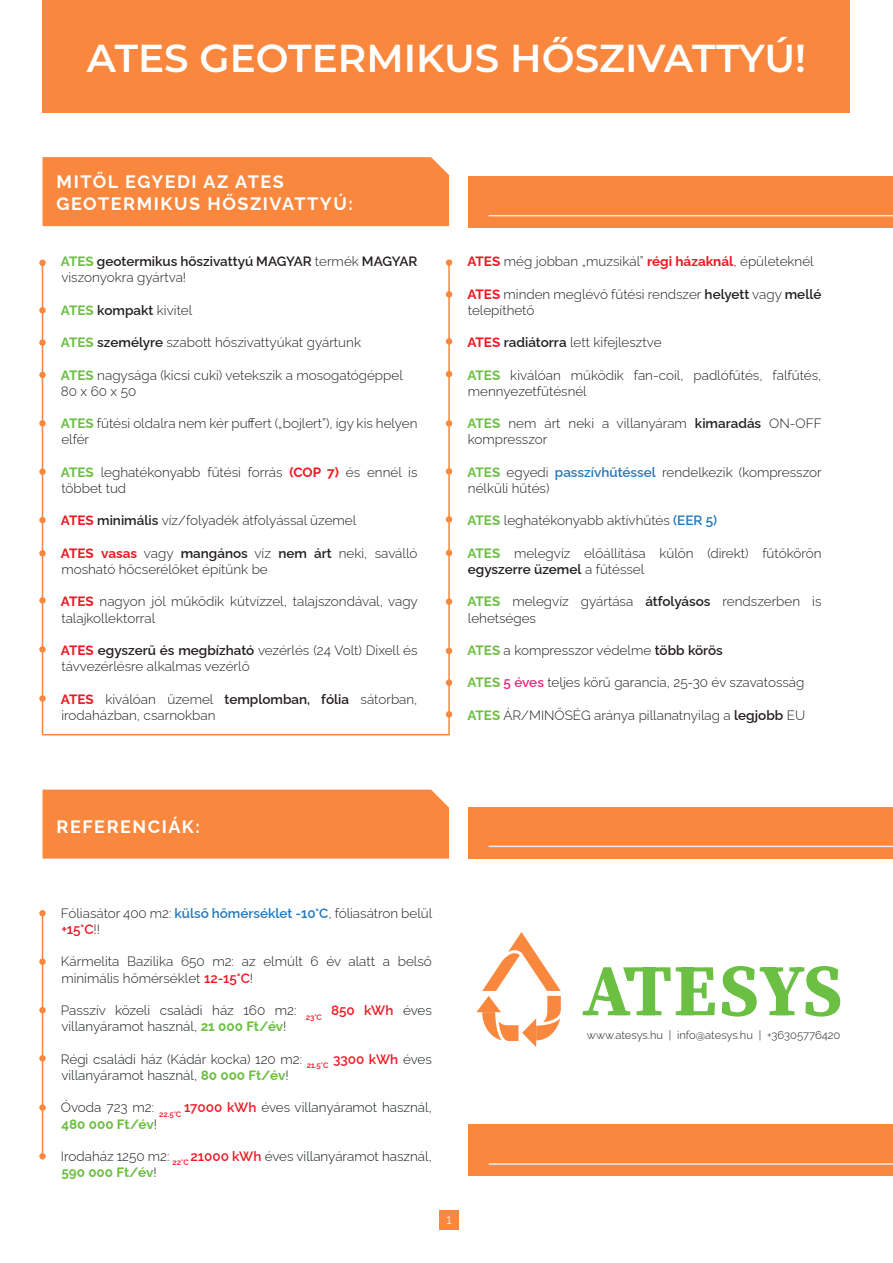
<style>
.page{position:relative;width:893px;height:1263px;background:#fff}
.page>*{position:absolute;margin:0;border:0;box-sizing:border-box;transform-origin:0 0}
.t1{font:100 39px "Montserrat";color:#fff}
.t2{font:100 18px/21.6px "Raleway";letter-spacing:.085em;color:#fff}
.t3{font:300 13.5px/16.2px "Raleway";color:#241f1f}
.t4{font:300 13.5px/16.2px "Raleway";color:#191e1e}
.t5{font:600 13.5px/16.2px "Raleway";color:#241f1f}
.t6{font:300 13.5px "Raleway";color:#fff}
.t7{font:300 11.25px "Raleway";color:#241f1f}
.s1{font-weight:100;color:#6bc043}
.s2{font-weight:300}
.s3{font-weight:600}
.s4{font-weight:100;color:#ef1923}
.s5{font-weight:600;color:#2278bd}
.s6{font-weight:600;color:#f0267d}
.s7{color:#191e1e}
</style>
<div class="page">
<div style="left:43px;top:0;width:807px;height:112px;background:#f9873e"></div>
<div style="left:440px;top:1210px;width:19px;height:19px;background:#f9873e"></div>
<div style="left:39px;top:260px;width:7px;height:6px;background:#f9873e;border-radius:50%"></div>
<div style="left:446px;top:259px;width:6px;height:7px;background:#f9873e;border-radius:50%"></div>
<div style="left:446px;top:291px;width:6px;height:7px;background:#f9873e;border-radius:50%"></div>
<div style="left:446px;top:338px;width:6px;height:7px;background:#f9873e;border-radius:50%"></div>
<div style="left:446px;top:420px;width:6px;height:7px;background:#f9873e;border-radius:50%"></div>
<div style="left:446px;top:468px;width:6px;height:7px;background:#f9873e;border-radius:50%"></div>
<div style="left:446px;top:516px;width:6px;height:7px;background:#f9873e;border-radius:50%"></div>
<div style="left:446px;top:598px;width:6px;height:7px;background:#f9873e;border-radius:50%"></div>
<div style="left:446px;top:679px;width:6px;height:7px;background:#f9873e;border-radius:50%"></div>
<div style="left:39px;top:307px;width:7px;height:6px;background:#f9873e;border-radius:50%"></div>
<div style="left:39px;top:372px;width:7px;height:6px;background:#f9873e;border-radius:50%"></div>
<div style="left:39px;top:420px;width:7px;height:6px;background:#f9873e;border-radius:50%"></div>
<div style="left:39px;top:517px;width:7px;height:6px;background:#f9873e;border-radius:50%"></div>
<div style="left:39px;top:550px;width:7px;height:6px;background:#f9873e;border-radius:50%"></div>
<svg style="left:41px;top:261px;width:410px;height:475px"></svg>
<div style="left:43px;top:157px;width:406px;height:69px;background:#f9873e"></div>
<div style="left:43px;top:790px;width:406px;height:69px;background:#f9873e"></div>
<hr style="left:42px;top:913px;width:1px;height:245px;background:#f9873e">
<div style="left:39px;top:910px;width:7px;height:6px;background:#f9873e;border-radius:50%"></div>
<div style="left:39px;top:958px;width:7px;height:7px;background:#f9873e;border-radius:50%"></div>
<div style="left:39px;top:1007px;width:7px;height:6px;background:#f9873e;border-radius:50%"></div>
<div style="left:39px;top:1055px;width:7px;height:6px;background:#f9873e;border-radius:50%"></div>
<svg style="left:39px;top:1104px;width:7px;height:7px"></svg>
<div style="left:39px;top:1153px;width:7px;height:6px;background:#f9873e;border-radius:50%"></div>
<div style="left:468px;top:808px;width:425px;height:51px;background:#f9873e"></div>
<div style="left:468px;top:177px;width:425px;height:51px;background:#f9873e"></div>
<div style="left:468px;top:1125px;width:425px;height:51px;background:#f9873e"></div>
<hr style="left:489px;top:215px;width:404px;height:1px;background:#ebeaea">
<hr style="left:489px;top:846px;width:404px;height:1px;background:#ebeaea">
<hr style="left:489px;top:1163px;width:404px;height:2px;background:#ebeaea">
<svg style="left:722px;top:966px;width:118px;height:50px"></svg>
<svg style="left:583px;top:967px;width:132px;height:48px"></svg>
<svg style="left:476px;top:932px;width:85px;height:115px"></svg>
<h1 class="t1" style="left:87px;top:32px;width:721px">ATES GEOTERMIKUS HŐSZIVATTYÚ!</h1>
<h2 class="t2" style="left:57px;top:169px;width:298px">MITŐL EGYEDI AZ ATES<br>GEOTERMIKUS HŐSZIVATTYÚ:</h2>
<p class="t5" style="left:61px;top:252px;width:358px"><span class="s1">ATES</span> geotermikus hőszivattyú MAGYAR <span class="s2">termék</span> MAGYAR <span class="s2">viszonyokra gyártva!</span></p>
<p class="t5" style="left:61px;top:300px;width:133px"><span class="s1">ATES</span> kompakt <span class="s2">kivitel</span></p>
<p class="t3" style="left:61px;top:333px;width:302px"><span class="s1">ATES</span> <span class="s3">személyre</span> szabott hőszivattyúkat gyártunk</p>
<p class="t3" style="left:61px;top:365px;width:343px"><span class="s1">ATES</span> nagysága (kicsi cuki) vetekszik a mosogatógéppel<br>80 x 60 x 50</p>
<p class="t3" style="left:61px;top:414px;width:358px"><span class="s1">ATES</span> fűtési oldalra nem kér puffert („bojlert”), így kis helyen elfér</p>
<p class="t3" style="left:61px;top:462px;width:358px"><span class="s1">ATES</span> leghatékonyabb fűtési forrás <span class="s4">(COP 7)</span> és ennél is többet tud</p>
<p class="t3" style="left:61px;top:511px;width:297px"><span class="s4">ATES</span> <span class="s3">minimális</span> víz/folyadék átfolyással üzemel</p>
<p class="t3" style="left:61px;top:543px;width:358px"><span class="s4">ATES vasas</span> vagy <span class="s3">mangános</span> víz <span class="s3">nem árt</span> neki, saválló mosható hőcserélőket építünk be</p>
<p class="t3" style="left:61px;top:592px;width:358px"><span class="s4">ATES</span> nagyon jól működik kútvízzel, talajszondával, vagy talajkollektorral</p>
<p class="t3" style="left:61px;top:641px;width:358px"><span class="s4">ATES</span> <span class="s3">egyszerű és megbízható</span> vezérlés (24 Volt) Dixell és távvezérlésre alkalmas vezérlő</p>
<p class="t3" style="left:61px;top:689px;width:358px"><span class="s4">ATES</span> kiválóan üzemel <span class="s3">templomban, fólia</span> sátorban, irodaházban, csarnokban</p>
<p class="t3" style="left:467px;top:252px;width:348px"><span class="s4">ATES</span> még jobban „muzsikál” <span class="s4">régi házaknál</span>, épületeknél</p>
<p class="t3" style="left:467px;top:284px;width:356px"><span class="s4">ATES</span> minden meglévő fűtési rendszer <span class="s3">helyett</span> vagy <span class="s3">mellé </span>telepíthető</p>
<p class="t3" style="left:467px;top:333px;width:196px"><span class="s4">ATES</span> <span class="s3">radiátorra</span> lett kifejlesztve</p>
<p class="t3" style="left:467px;top:365px;width:356px"><span class="s1">ATES</span> kiválóan működik fan-coil, padlófűtés, falfűtés, mennyezetfűtésnél</p>
<p class="t3" style="left:467px;top:414px;width:356px"><span class="s1">ATES</span> nem árt neki a villanyáram <span class="s3">kimaradás</span> ON-OFF kompresszor</p>
<p class="t3" style="left:467px;top:462px;width:356px"><span class="s1">ATES</span> egyedi <span class="s5">passzívhűtéssel</span> rendelkezik (kompresszor nélküli hűtés)</p>
<p class="t3" style="left:467px;top:511px;width:251px"><span class="s1">ATES</span> leghatékonyabb aktívhűtés <span class="s5">(EER 5)</span></p>
<p class="t3" style="left:467px;top:543px;width:356px"><span class="s1">ATES</span> melegvíz előállítása külön (direkt) fűtőkörön <span class="s3">egyszerre üzemel</span> a fűtéssel</p>
<p class="t3" style="left:467px;top:592px;width:356px"><span class="s1">ATES</span> melegvíz gyártása <span class="s3">átfolyásos</span> rendszerben is lehetséges</p>
<p class="t3" style="left:467px;top:641px;width:257px"><span class="s1">ATES</span> a kompresszor védelme <span class="s3">több körös</span></p>
<p class="t3" style="left:467px;top:673px;width:338px"><span class="s1">ATES</span> <span class="s6">5 éves</span> teljes körű garancia, 25-30 év szavatosság</p>
<p class="t3" style="left:467px;top:705px;width:339px"><span class="s1">ATES</span> ÁR/MINŐSÉG aránya pillanatnyilag a <span class="s3">legjobb</span> EU</p>
<h2 class="t2" style="left:57px;top:813px;width:145px">REFERENCIÁK:</h2>
<p class="t3" style="left:61px;top:903px;width:373px">Fóliasátor 400 m2: <span class="s5">külső hőmérséklet -10°C</span>, fóliasátron belül <span class="s4">+15°C</span>!!</p>
<p class="t3" style="left:61px;top:952px;width:372px">Kármelita Bazilika 650 m2: az elmúlt 6 év alatt a belső minimális hőmérséklet <span class="s4">12-15°C</span><span class="s7">!</span></p>
<p class="t4" style="left:61px;top:1001px;width:372px">Passzív közeli családi ház 160 m2: <sub>23°C</sub> <span class="s4">850 kWh</span> éves villanyáramot használ, <span class="s1">21 000 Ft/év</span>!</p>
<p class="t4" style="left:61px;top:1049px;width:372px">Régi családi ház (Kádár kocka) 120 m2: <sub>21.5°C</sub> <span class="s4">3300 kWh</span> éves villanyáramot használ, <span class="s1">80 000 Ft/év</span>!</p>
<p class="t4" style="left:61px;top:1098px;width:372px">Óvoda 723 m2: <sub>22.5°C</sub> <span class="s4">17000 kWh</span> éves villanyáramot használ,<br><span class="s1">480 000 Ft/év</span>!</p>
<p class="t4" style="left:61px;top:1146px;width:372px">Irodaház 1250 m2: <sub>22°C</sub> <span class="s4">21000 kWh</span> éves villanyáramot használ,<br><span class="s1">590 000 Ft/év</span>!</p>
<p class="t6" style="left:446px;top:1208px;width:7px">1</p>
<p class="t7" style="left:587px;top:1026px;width:255px">www.atesys.hu | info@atesys.hu | +36305776420</p>
</div>
